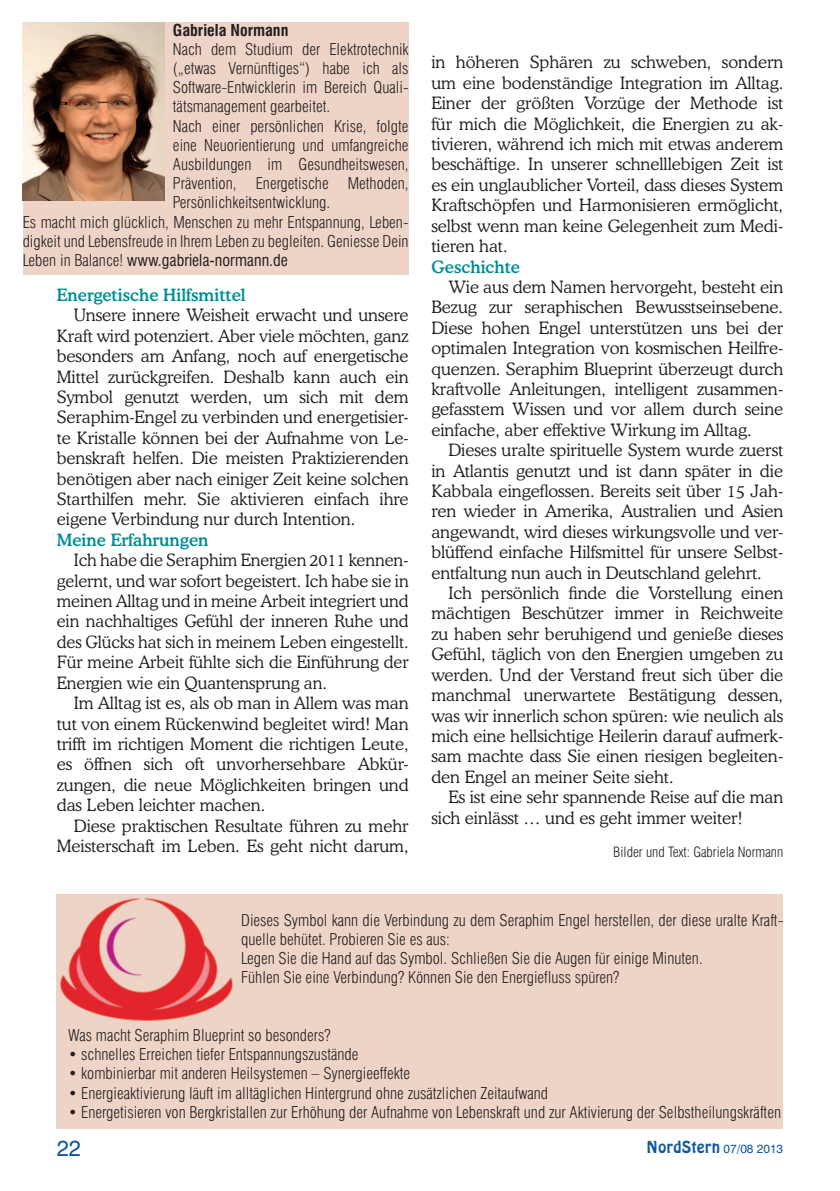
<style>
.page{position:relative;width:840px;height:1191px;background:#fff}
.page>*{position:absolute;margin:0;border:0;box-sizing:border-box;transform-origin:0 0}
.t1{font:22px "Swiss 721 BT";color:#10599d}
.t2{font:300 17px/20.4px "Cooper BT";color:#231f20;text-align:justify}
.t3{font:500 17px "Cooper BT";color:#008e96}
.t4{font:300 condensed 16px/19.2px "Swiss 721 BT";color:#231f20}
.t5{font:condensed 16px "Swiss 721 BT";color:#231f20}
.t6{font:16px "Hobo BT";color:#10599d}
.t7{font:700 condensed 16px "Swiss 721 BT";color:#231f20}
.t8{font:300 condensed 14px "Swiss 721 BT";color:#231f20}
.s1{font-weight:300}
.s2{font-family:"Swiss 721 BT";font-size:12px}
</style>
<div class="page">
<div style="left:23px;top:23px;width:385px;height:252px;background:#eed3c7"></div>
<img style="left:23px;top:23px;width:141px;height:178px">
<div style="left:57px;top:894px;width:725px;height:234px;background:#eed3c7"></div>
<img style="left:60px;top:897px;width:172px;height:124px">
<p class="t7" style="left:173px;top:20px;width:117px">Gabriela Normann</p>
<p class="t4" style="left:173px;top:39px;width:237px">Nach dem Studium der Elektrotechnik</p>
<p class="t4" style="left:173px;top:58px;width:237px">(„etwas Vernünftiges“) habe ich als</p>
<p class="t4" style="left:173px;top:78px;width:237px">Software-Entwicklerin im Bereich Quali-</p>
<p class="t4" style="left:173px;top:97px;width:159px">tätsmanagement gearbeitet.</p>
<p class="t4" style="left:173px;top:116px;width:237px">Nach einer persönlichen Krise, folgte</p>
<p class="t4" style="left:173px;top:135px;width:237px">eine Neuorientierung und umfangreiche</p>
<p class="t4" style="left:173px;top:154px;width:237px">Ausbildungen im Gesundheitswesen,</p>
<p class="t4" style="left:173px;top:174px;width:237px">Prävention, Energetische Methoden,</p>
<p class="t4" style="left:173px;top:193px;width:159px">Persönlichkeitsentwicklung.</p>
<p class="t4" style="left:23px;top:212px;width:387px">Es macht mich glücklich, Menschen zu mehr Entspannung, Leben-</p>
<p class="t4" style="left:23px;top:231px;width:387px">digkeit und Lebensfreude in Ihrem Leben zu begleiten. Geniesse Dein</p>
<p class="t5" style="left:23px;top:250px;width:266px"><span class="s1">Leben in Balance!</span> www.gabriela-normann.de</p>
<p class="t3" style="left:57px;top:284px;width:190px">Energetische Hilfsmittel</p>
<p class="t2" style="left:57px;top:305px;width:353px;text-indent:17px">Unsere innere Weisheit erwacht und unsere Kraft wird potenziert. Aber viele möchten, ganz besonders am Anfang, noch auf energetische Mittel zurückgreifen. Deshalb kann auch ein Symbol genutzt werden, um sich mit dem Seraphim-Engel zu verbinden und energetisier&shy;te Kristalle können bei der Aufnahme von Le&shy;benskraft helfen. Die meisten Praktizierenden benötigen aber nach einiger Zeit keine solchen Starthilfen mehr. Sie aktivieren einfach ihre eigene Verbindung nur durch Intention.</p>
<p class="t3" style="left:57px;top:529px;width:153px">Meine Erfahrungen</p>
<p class="t2" style="left:57px;top:550px;width:353px;text-indent:17px">Ich habe die Seraphim Energien 2011 kennen&shy;gelernt, und war sofort begeistert. Ich habe sie in meinen Alltag und in meine Arbeit integriert und ein nachhaltiges Gefühl der inneren Ruhe und des Glücks hat sich in meinem Leben eingestellt.<br>Für meine Arbeit fühlte sich die Einführung der Energien wie ein Quantensprung an.</p>
<p class="t2" style="left:57px;top:692px;width:353px;text-indent:17px">Im Alltag ist es, als ob man in Allem was man tut von einem Rückenwind begleitet wird! Man trifft im richtigen Moment die richtigen Leute, es öffnen sich oft unvorhersehbare Abkür&shy;zungen, die neue Möglichkeiten bringen und das Leben leichter machen.</p>
<p class="t2" style="left:57px;top:815px;width:353px;text-align:right">Diese praktischen Resultate führen zu mehr<br>Meisterschaft im Leben. Es geht nicht darum,</p>
<p class="t2" style="left:431px;top:52px;width:353px">in höheren Sphären zu schweben, sondern um eine bodenständige Integration im Alltag.<br>Einer der größten Vorzüge der Methode ist für mich die Möglichkeit, die Energien zu ak&shy;tivieren, während ich mich mit etwas anderem beschäftige. In unserer schnelllebigen Zeit ist es ein unglaublicher Vorteil, dass dieses System Kraftschöpfen und Harmonisieren ermöglicht, selbst wenn man keine Gelegenheit zum Medi&shy;tieren hat.</p>
<p class="t3" style="left:431px;top:256px;width:90px">Geschichte</p>
<p class="t2" style="left:431px;top:276px;width:353px;text-indent:17px">Wie aus dem Namen hervorgeht, besteht ein Bezug zur seraphischen Bewusstseinsebene.<br>Diese hohen Engel unterstützen uns bei der optimalen Integration von kosmischen Heilfre&shy;quenzen. Seraphim Blueprint überzeugt durch kraftvolle Anleitungen, intelligent zusammen&shy;gefasstem Wissen und vor allem durch seine einfache, aber effektive Wirkung im Alltag.</p>
<p class="t2" style="left:431px;top:440px;width:353px;text-indent:17px">Dieses uralte spirituelle System wurde zuerst in Atlantis genutzt und ist dann später in die Kabbala eingeflossen. Bereits seit über 15 Jah&shy;ren wieder in Amerika, Australien und Asien angewandt, wird dieses wirkungsvolle und ver&shy;blüffend einfache Hilfsmittel für unsere Selbst&shy;entfaltung nun auch in Deutschland gelehrt.</p>
<p class="t2" style="left:431px;top:582px;width:353px;text-indent:17px">Ich persönlich finde die Vorstellung einen mächtigen Beschützer immer in Reichweite zu haben sehr beruhigend und genieße dieses Gefühl, täglich von den Energien umgeben zu werden. Und der Verstand freut sich über die manchmal unerwartete Bestätigung dessen, was wir innerlich schon spüren: wie neulich als mich eine hellsichtige Heilerin darauf aufmerk&shy;sam machte dass Sie einen riesigen begleiten&shy;den Engel an meiner Seite sieht.</p>
<p class="t2" style="left:431px;top:786px;width:353px;text-indent:17px">Es ist eine sehr spannende Reise auf die man sich einlässt … und es geht immer weiter!</p>
<p class="t8" style="left:613px;top:844px;width:171px">Bilder und Text: Gabriela Normann</p>
<p class="t4" style="left:241px;top:910px;width:543px">Dieses Symbol kann die Verbindung zu dem Seraphim Engel herstellen, der diese uralte Kraft&shy;quelle behütet. Probieren Sie es aus:<br>Legen Sie die Hand auf das Symbol. Schließen Sie die Augen für einige Minuten.<br>Fühlen Sie eine Verbindung? Können Sie den Energiefluss spüren?</p>
<p class="t4" style="left:68px;top:1025px;width:264px">Was macht Seraphim Blueprint so besonders?</p>
<p class="t4" style="left:68px;top:1044px;width:291px">• schnelles Erreichen tiefer Entspannungszustände</p>
<p class="t4" style="left:68px;top:1064px;width:343px">• kombinierbar mit anderen Heilsystemen – Synergieeffekte</p>
<p class="t4" style="left:68px;top:1083px;width:481px">• Energieaktivierung läuft im alltäglichen Hintergrund ohne zusätzlichen Zeitaufwand</p>
<p class="t4" style="left:68px;top:1102px;width:714px">• Energetisieren von Bergkristallen zur Erhöhung der Aufnahme von Lebenskraft und zur Aktivierung der Selbstheilungskräften</p>
<p class="t1" style="left:57px;top:1134px;width:26px">22</p>
<p class="t6" style="left:646px;top:1137px;width:138px">NordStern <span class="s2">07/08 2013</span></p>
</div>
